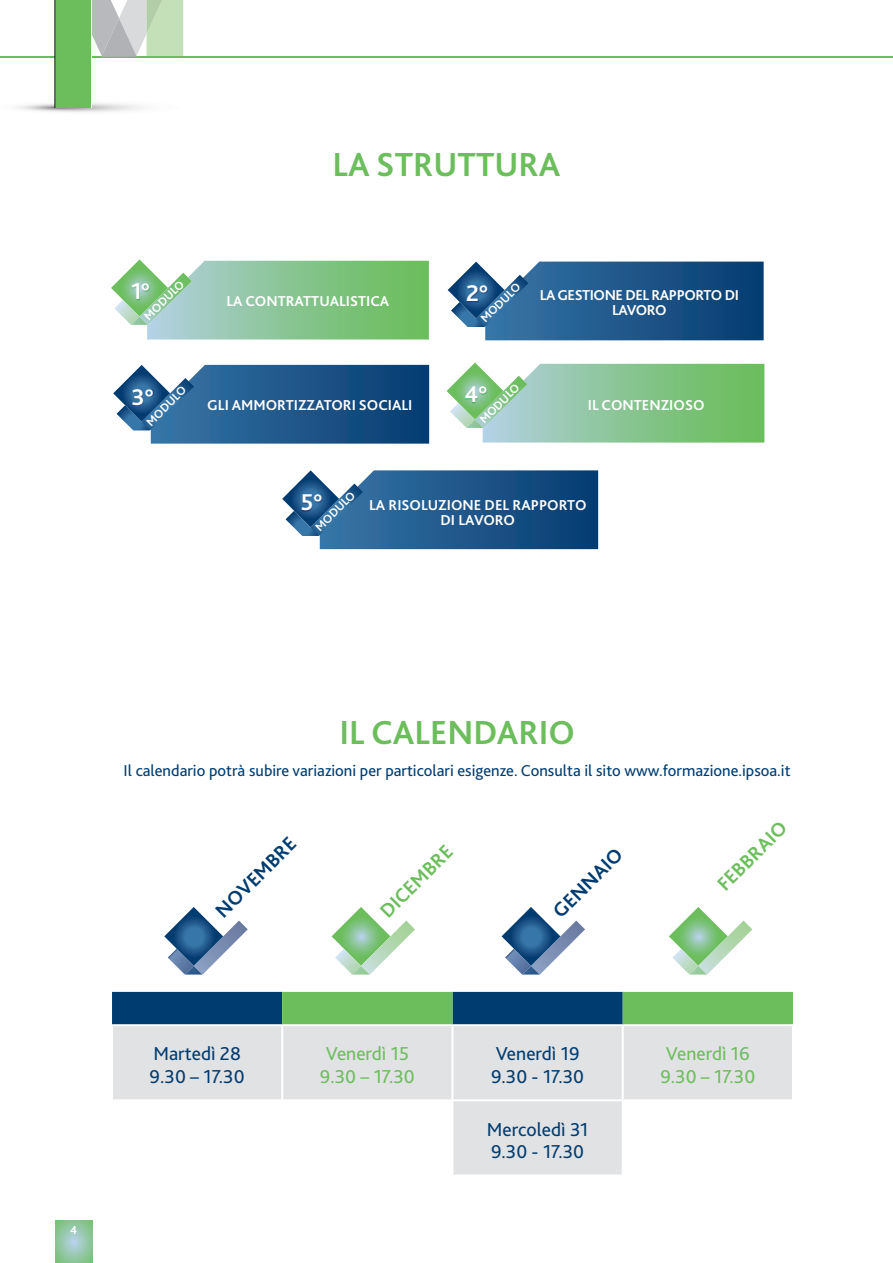
<style>
.page{position:relative;width:893px;height:1263px;background:#fff}
.page>*{position:absolute;margin:0;border:0;box-sizing:border-box;transform-origin:0 0}
.t1{font:700 34.8px "Bliss 2";color:#6cbe5c}
.t2{font:700 23.85px "Bliss 2";color:#fff}
.t3{font:700 20.4px "Bliss 2";color:#6cbe5c}
.t4{font:700 20.4px "Bliss 2";color:#013c70}
.t5{font:19.5px/22.4px "Bliss 2";color:#013c70}
.t6{font:19.5px/22.4px "Bliss 2";color:#6cbe5c}
.t7{font:16.5px "Bliss 2";color:#013c70}
.t8{font:700 15px/15px "Bliss 2";color:#fff;text-align:center}
.t9{font:700 15px/15px "Bliss 2";letter-spacing:-.03em;color:#fff;text-align:center}
.t10{font:700 12.3px "Bliss 2";color:#fff}
.t11{font:700 12px "Bliss 2";color:#fff}
</style>
<div class="page">
<svg style="left:55px;top:1220px;width:37px;height:42px;background:#92c7a5"></svg>
<svg style="left:55px;top:1262px;width:37px;height:1px"></svg>
<svg style="left:332px;top:907px;width:83px;height:67px"></svg>
<img style="left:352px;top:966px;width:18px;height:8px">
<svg style="left:669px;top:907px;width:83px;height:67px"></svg>
<img style="left:689px;top:966px;width:18px;height:8px">
<svg style="left:112px;top:992px;width:681px;height:32px;background:#367d66"></svg>
<div style="left:113px;top:1026px;width:679px;height:73px;background:#e1e2e4"></div>
<div style="left:453px;top:1101px;width:169px;height:73px;background:#e1e2e4"></div>
<hr style="left:281px;top:1026px;width:2px;height:73px;background:#fff">
<hr style="left:451px;top:1026px;width:2px;height:73px;background:#fff">
<hr style="left:622px;top:1026px;width:2px;height:73px;background:#fff">
<svg style="left:164px;top:907px;width:84px;height:67px"></svg>
<svg style="left:502px;top:907px;width:83px;height:67px"></svg>
<svg style="left:111px;top:259px;width:318px;height:80px;background:#95cb9d"></svg>
<img style="left:132px;top:284px;width:18px;height:16px">
<svg style="left:448px;top:262px;width:316px;height:78px;background:#306493"></svg>
<img style="left:467px;top:286px;width:21px;height:16px">
<svg style="left:447px;top:362px;width:317px;height:81px;background:#94cb9c"></svg>
<img style="left:465px;top:387px;width:23px;height:16px">
<svg style="left:113px;top:365px;width:316px;height:79px;background:#336695"></svg>
<img style="left:132px;top:389px;width:22px;height:17px">
<svg style="left:282px;top:470px;width:316px;height:79px;background:#326694"></svg>
<img style="left:301px;top:494px;width:21px;height:18px">
<hr style="left:0;top:57px;width:893px;height:1px;background:#6cbe5c">
<img style="left:18px;top:99px;width:124px;height:13px">
<div style="left:55px;top:0;width:36px;height:107px;background:#6cbe5c"></div>
<hr style="left:55px;top:0;width:1px;height:107px;background:#231f20">
<svg style="left:91px;top:0;width:92px;height:58px;background:#c4d2c1"></svg>
<h1 class="t1" style="left:332px;top:142px;width:230px">LA STRUTTURA</h1>
<p class="t10" style="left:141px;top:313px;width:53px;rotate:-45deg">MODULO</p>
<h2 class="t2" style="left:466px;top:279px;width:23px">2°</h2>
<p class="t10" style="left:477px;top:315px;width:53px;rotate:-45deg">MODULO</p>
<h2 class="t2" style="left:131px;top:277px;width:20px">1°</h2>
<p class="t8" style="left:226px;top:293px;width:164px">LA CONTRATTUALISTICA</p>
<p class="t9" style="left:540px;top:287px;width:201px">LA GESTIONE DEL RAPPORTO DI<br>LAVORO</p>
<p class="t10" style="left:143px;top:418px;width:53px;rotate:-45deg">MODULO</p>
<h2 class="t2" style="left:132px;top:382px;width:24px">3°</h2>
<p class="t10" style="left:476px;top:416px;width:53px;rotate:-45deg">MODULO</p>
<h2 class="t2" style="left:465px;top:380px;width:24px">4°</h2>
<p class="t8" style="left:207px;top:397px;width:207px">GLI AMMORTIZZATORI SOCIALI</p>
<p class="t8" style="left:588px;top:397px;width:118px">IL CONTENZIOSO</p>
<p class="t10" style="left:312px;top:524px;width:53px;rotate:-45deg">MODULO</p>
<h2 class="t2" style="left:301px;top:487px;width:23px">5°</h2>
<p class="t8" style="left:369px;top:497px;width:219px">LA RISOLUZIONE DEL RAPPORTO<br>DI LAVORO</p>
<h1 class="t1" style="left:339px;top:711px;width:237px">IL CALENDARIO</h1>
<p class="t7" style="left:124px;top:760px;width:668px">Il calendario potrà subire variazioni per particolari esigenze. Consulta il sito www.formazione.ipsoa.it</p>
<p class="t4" style="left:210px;top:905px;width:106px;rotate:-45deg">NOVEMBRE</p>
<p class="t4" style="left:547px;top:905px;width:91px;rotate:-45deg">GENNAIO</p>
<p class="t3" style="left:374px;top:905px;width:95px;rotate:-45deg">DICEMBRE</p>
<p class="t3" style="left:712px;top:878px;width:91px;rotate:-45deg">FEBBRAIO</p>
<p class="t11" style="left:70px;top:1222px;width:9px">4</p>
<p class="t5" style="left:150px;top:1042px;width:96px">Martedì 28<br>9.30 – 17.30</p>
<p class="t6" style="left:320px;top:1042px;width:96px">Venerdì 15<br>9.30 – 17.30</p>
<p class="t5" style="left:491px;top:1042px;width:95px">Venerdì 19<br>9.30 - 17.30</p>
<p class="t6" style="left:660px;top:1042px;width:96px">Venerdì 16<br>9.30 – 17.30</p>
<p class="t5" style="left:487px;top:1117px;width:103px">Mercoledì 31<br>9.30 - 17.30</p>
</div>
